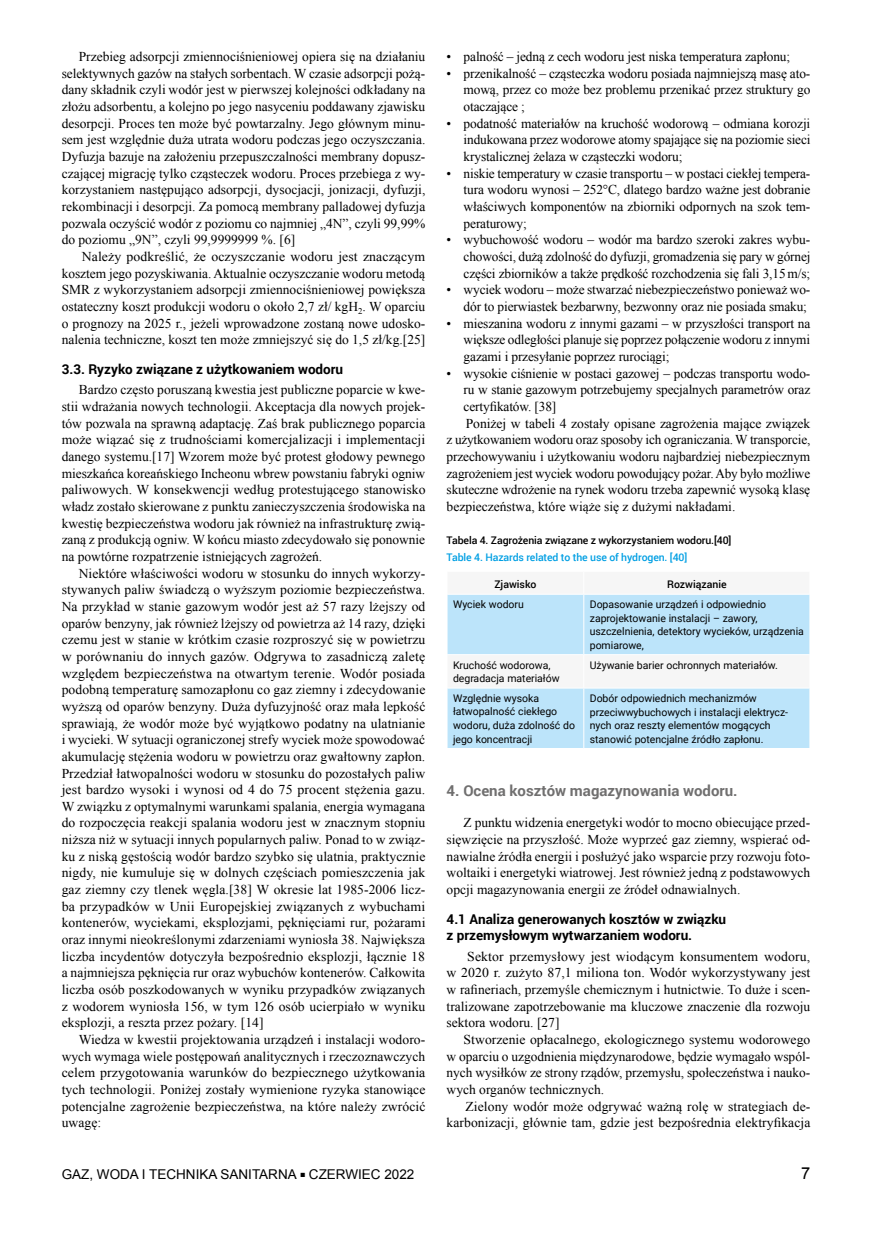
<style>
.page{position:relative;width:872px;height:1234px;background:#fff}
.page>*{position:absolute;margin:0;border:0;box-sizing:border-box;transform-origin:0 0}
.t1{font:16.5px "Arial";color:#000}
.t2{font:700 15px "Roboto";color:#706f6f}
.t3{font:13.5px/16.6px "Times New Roman";letter-spacing:-.01em;color:#000;text-align:justify}
.t4{font:700 13.5px/16.6px "Roboto";color:#000}
.t5{font:13.5px "Arial";color:#000}
.t6{font:10.5px/13.5px "Roboto";letter-spacing:-.005em;color:#000}
.t7{font:500 10.5px "Roboto";letter-spacing:-.01em;color:#000}
.t8{font:500 10.5px "Roboto";letter-spacing:-.01em;color:#009fe3}
.s1{font-size:9px}
</style>
<div class="page">
<div style="left:447px;top:688px;width:362px;height:60px;background:#bce4fa"></div>
<div style="left:447px;top:594px;width:362px;height:60px;background:#bce4fa"></div>
<hr style="left:583px;top:594px;width:1px;height:60px;background:#fff">
<hr style="left:583px;top:688px;width:1px;height:60px;background:#fff">
<p class="t3" style="left:62px;top:48px;width:365px;text-indent:17px">Przebieg adsorpcji zmiennociśnieniowej opiera się na działaniu selektywnych gazów na stałych sorbentach. W czasie adsorpcji pożą&shy;dany składnik czyli wodór jest w pierwszej kolejności odkładany na złożu adsorbentu, a kolejno po jego nasyceniu poddawany zjawisku desorpcji. Proces ten może być powtarzalny. Jego głównym minu&shy;sem jest względnie duża utrata wodoru podczas jego oczyszczania.<br>Dyfuzja bazuje na założeniu przepuszczalności membrany dopusz&shy;czającej migrację tylko cząsteczek wodoru. Proces przebiega z wy&shy;korzystaniem następująco adsorpcji, dysocjacji, jonizacji, dyfuzji, rekombinacji i desorpcji. Za pomocą membrany palladowej dyfuzja pozwala oczyścić wodór z poziomu co najmniej „4N”, czyli 99,99% do poziomu „9N”, czyli 99,9999999 %. [6]</p>
<p class="t3" style="left:62px;top:248px;width:365px;text-indent:20px">Należy podkreślić, że oczyszczanie wodoru jest znaczącym kosztem jego pozyskiwania. Aktualnie oczyszczanie wodoru metodą SMR z wykorzystaniem adsorpcji zmiennociśnieniowej powiększa ostateczny koszt produkcji wodoru o około 2,7 zł/ kgH<sub>2</sub>. W oparciu o prognozy na 2025 r., jeżeli wprowadzone zostaną nowe udosko&shy;nalenia techniczne, koszt ten może zmniejszyć się do 1,5 zł/kg.[25]</p>
<p class="t4" style="left:62px;top:360px;width:283px">3.3. Ryzyko związane z użytkowaniem wodoru</p>
<p class="t3" style="left:62px;top:381px;width:365px;text-indent:17px">Bardzo często poruszaną kwestia jest publiczne poparcie w kwe&shy;stii wdrażania nowych technologii. Akceptacja dla nowych projek&shy;tów pozwala na sprawną adaptację. Zaś brak publicznego poparcia może wiązać się z trudnościami komercjalizacji i implementacji danego systemu.[17] Wzorem może być protest głodowy pewnego mieszkańca koreańskiego Incheonu wbrew powstaniu fabryki ogniw paliwowych. W konsekwencji według protestującego stanowisko władz zostało skierowane z punktu zanieczyszczenia środowiska na kwestię bezpieczeństwa wodoru jak również na infrastrukturę zwią&shy;zaną z produkcją ogniw. W końcu miasto zdecydowało się ponownie na powtórne rozpatrzenie istniejących zagrożeń.</p>
<p class="t3" style="left:62px;top:564px;width:365px;text-indent:17px">Niektóre właściwości wodoru w stosunku do innych wykorzy&shy;stywanych paliw świadczą o wyższym poziomie bezpieczeństwa.<br>Na przykład w stanie gazowym wodór jest aż 57 razy lżejszy od oparów benzyny, jak również lżejszy od powietrza aż 14 razy, dzięki czemu jest w stanie w krótkim czasie rozproszyć się w powietrzu w porównaniu do innych gazów. Odgrywa to zasadniczą zaletę względem bezpieczeństwa na otwartym terenie. Wodór posiada podobną temperaturę samozapłonu co gaz ziemny i zdecydowanie wyższą od oparów benzyny. Duża dyfuzyjność oraz mała lepkość sprawiają, że wodór może być wyjątkowo podatny na ulatnianie i wycieki. W sytuacji ograniczonej strefy wyciek może spowodować akumulację stężenia wodoru w powietrzu oraz gwałtowny zapłon.<br>Przedział łatwopalności wodoru w stosunku do pozostałych paliw jest bardzo wysoki i wynosi od 4 do 75 procent stężenia gazu.<br>W związku z optymalnymi warunkami spalania, energia wymagana do rozpoczęcia reakcji spalania wodoru jest w znacznym stopniu niższa niż w sytuacji innych popularnych paliw. Ponad to w związ&shy;ku z niską gęstością wodór bardzo szybko się ulatnia, praktycznie nigdy, nie kumuluje się w dolnych częściach pomieszczenia jak gaz ziemny czy tlenek węgla.[38] W okresie lat 1985-2006 licz&shy;ba przypadków w Unii Europejskiej związanych z wybuchami kontenerów, wyciekami, eksplozjami, pęknięciami rur, pożarami oraz innymi nieokreślonymi zdarzeniami wyniosła 38. Największa liczba incydentów dotyczyła bezpośrednio eksplozji, łącznie 18 a najmniejsza pęknięcia rur oraz wybuchów kontenerów. Całkowita liczba osób poszkodowanych w wyniku przypadków związanych z wodorem wyniosła 156, w tym 126 osób ucierpiało w wyniku eksplozji, a reszta przez pożary. [14]</p>
<p class="t3" style="left:62px;top:1030px;width:365px;text-indent:17px">Wiedza w kwestii projektowania urządzeń i instalacji wodoro&shy;wych wymaga wiele postępowań analitycznych i rzeczoznawczych celem przygotowania warunków do bezpiecznego użytkowania tych technologii. Poniżej zostały wymienione ryzyka stanowiące potencjalne zagrożenie bezpieczeństwa, na które należy zwrócić uwagę:</p>
<p class="t3" style="left:446px;top:48px;width:345px">• palność – jedną z cech wodoru jest niska temperatura zapłonu;</p>
<p class="t3" style="left:463px;top:65px;width:348px;text-indent:-17px">• przenikalność – cząsteczka wodoru posiada najmniejszą masę ato&shy;mową, przez co może bez problemu przenikać przez struktury go otaczające ;</p>
<p class="t3" style="left:463px;top:114px;width:348px;text-indent:-17px">• podatność materiałów na kruchość wodorową – odmiana korozji indukowana przez wodorowe atomy spajające się na poziomie sieci krystalicznej żelaza w cząsteczki wodoru;</p>
<p class="t3" style="left:463px;top:164px;width:348px;text-indent:-17px">• niskie temperatury w czasie transportu – w postaci ciekłej tempera&shy;tura wodoru wynosi – 252°C, dlatego bardzo ważne jest dobranie właściwych komponentów na zbiorniki odpornych na szok tem&shy;peraturowy;</p>
<p class="t3" style="left:463px;top:231px;width:348px;text-indent:-17px">• wybuchowość wodoru – wodór ma bardzo szeroki zakres wybu&shy;chowości, dużą zdolność do dyfuzji, gromadzenia się pary w górnej części zbiorników a także prędkość rozchodzenia się fali 3,15m/s;</p>
<p class="t3" style="left:446px;top:281px;width:365px;text-align:right">• wyciek wodoru – może stwarzać niebezpieczeństwo ponieważ wo&shy;dór to pierwiastek bezbarwny, bezwonny oraz nie posiada smaku;</p>
<p class="t3" style="left:463px;top:314px;width:348px;text-indent:-17px">• mieszanina wodoru z innymi gazami – w przyszłości transport na większe odległości planuje się poprzez połączenie wodoru z innymi gazami i przesyłanie poprzez rurociągi;</p>
<p class="t3" style="left:446px;top:364px;width:365px">• wysokie ciśnienie w postaci gazowej – podczas transportu wodo-</p>
<p class="t3" style="left:463px;top:381px;width:348px">ru w stanie gazowym potrzebujemy specjalnych parametrów oraz</p>
<p class="t3" style="left:463px;top:398px;width:94px">certyfikatów. [38]</p>
<p class="t3" style="left:466px;top:414px;width:346px">Poniżej w tabeli 4 zostały opisane zagrożenia mające związek</p>
<p class="t3" style="left:446px;top:431px;width:365px">z użytkowaniem wodoru oraz sposoby ich ograniczania. W transporcie,</p>
<p class="t3" style="left:446px;top:448px;width:365px">przechowywaniu i użytkowaniu wodoru najbardziej niebezpiecznym</p>
<p class="t3" style="left:446px;top:464px;width:365px">zagrożeniem jest wyciek wodoru powodujący pożar. Aby było możliwe</p>
<p class="t3" style="left:446px;top:481px;width:365px">skuteczne wdrożenie na rynek wodoru trzeba zapewnić wysoką klasę</p>
<p class="t3" style="left:446px;top:497px;width:290px">bezpieczeństwa, które wiąże się z dużymi nakładami.</p>
<p class="t7" style="left:446px;top:533px;width:286px">Tabela 4. Zagrożenia związane z wykorzystaniem wodoru.[40]</p>
<p class="t8" style="left:446px;top:549px;width:242px">Table 4. Hazards related to the use of hydrogen. [40]</p>
<p class="t7" style="left:494px;top:577px;width:43px">Zjawisko</p>
<p class="t7" style="left:667px;top:577px;width:61px">Rozwiązanie</p>
<p class="t6" style="left:453px;top:597px;width:72px">Wyciek wodoru</p>
<p class="t6" style="left:590px;top:597px;width:216px">Dopasowanie urządzeń i odpowiednio zaprojektowanie instalacji – zawory, uszczelnienia, detektory wycieków, urządzenia pomiarowe,</p>
<p class="t6" style="left:453px;top:657px;width:108px">Kruchość wodorowa, degradacja materiałów</p>
<p class="t6" style="left:590px;top:657px;width:189px">Używanie barier ochronnych materiałów.</p>
<p class="t6" style="left:453px;top:691px;width:123px">Względnie wysoka łatwopalność ciekłego wodoru, duża zdolność do jego koncentracji</p>
<p class="t6" style="left:590px;top:691px;width:200px">Dobór odpowiednich mechanizmów przeciwwybuchowych i instalacji elektrycz&shy;nych oraz reszty elementów mogących stanowić potencjalne źródło zapłonu.</p>
<p class="t2" style="left:446px;top:779px;width:292px">4. Ocena kosztów magazynowania wodoru.</p>
<p class="t3" style="left:446px;top:814px;width:365px;text-indent:17px">Z punktu widzenia energetyki wodór to mocno obiecujące przed&shy;sięwzięcie na przyszłość. Może wyprzeć gaz ziemny, wspierać od&shy;nawialne źródła energii i posłużyć jako wsparcie przy rozwoju foto&shy;woltaiki i energetyki wiatrowej. Jest również jedną z podstawowych opcji magazynowania energii ze źródeł odnawialnych.</p>
<p class="t4" style="left:446px;top:909px;width:281px">4.1 Analiza generowanych kosztów w związku z przemysłowym wytwarzaniem wodoru.</p>
<p class="t3" style="left:446px;top:947px;width:365px;text-indent:21px">Sektor przemysłowy jest wiodącym konsumentem wodoru, w 2020 r. zużyto 87,1 miliona ton. Wodór wykorzystywany jest w rafineriach, przemyśle chemicznym i hutnictwie. To duże i scen&shy;tralizowane zapotrzebowanie ma kluczowe znaczenie dla rozwoju sektora wodoru. [27]</p>
<p class="t3" style="left:446px;top:1030px;width:365px;text-indent:17px">Stworzenie opłacalnego, ekologicznego systemu wodorowego w oparciu o uzgodnienia międzynarodowe, będzie wymagało wspól&shy;nych wysiłków ze strony rządów, przemysłu, społeczeństwa i nauko&shy;wych organów technicznych.</p>
<p class="t3" style="left:446px;top:1097px;width:365px;text-align:right">Zielony wodór może odgrywać ważną rolę w strategiach de&shy;karbonizacji, głównie tam, gdzie jest bezpośrednia elektryfikacja</p>
<p class="t5" style="left:62px;top:1164px;width:354px">GAZ, WODA I TECHNIKA SANITARNA <span class="s1">■</span> CZERWIEC 2022</p>
<p class="t1" style="left:801px;top:1161px;width:11px">7</p>
</div>
